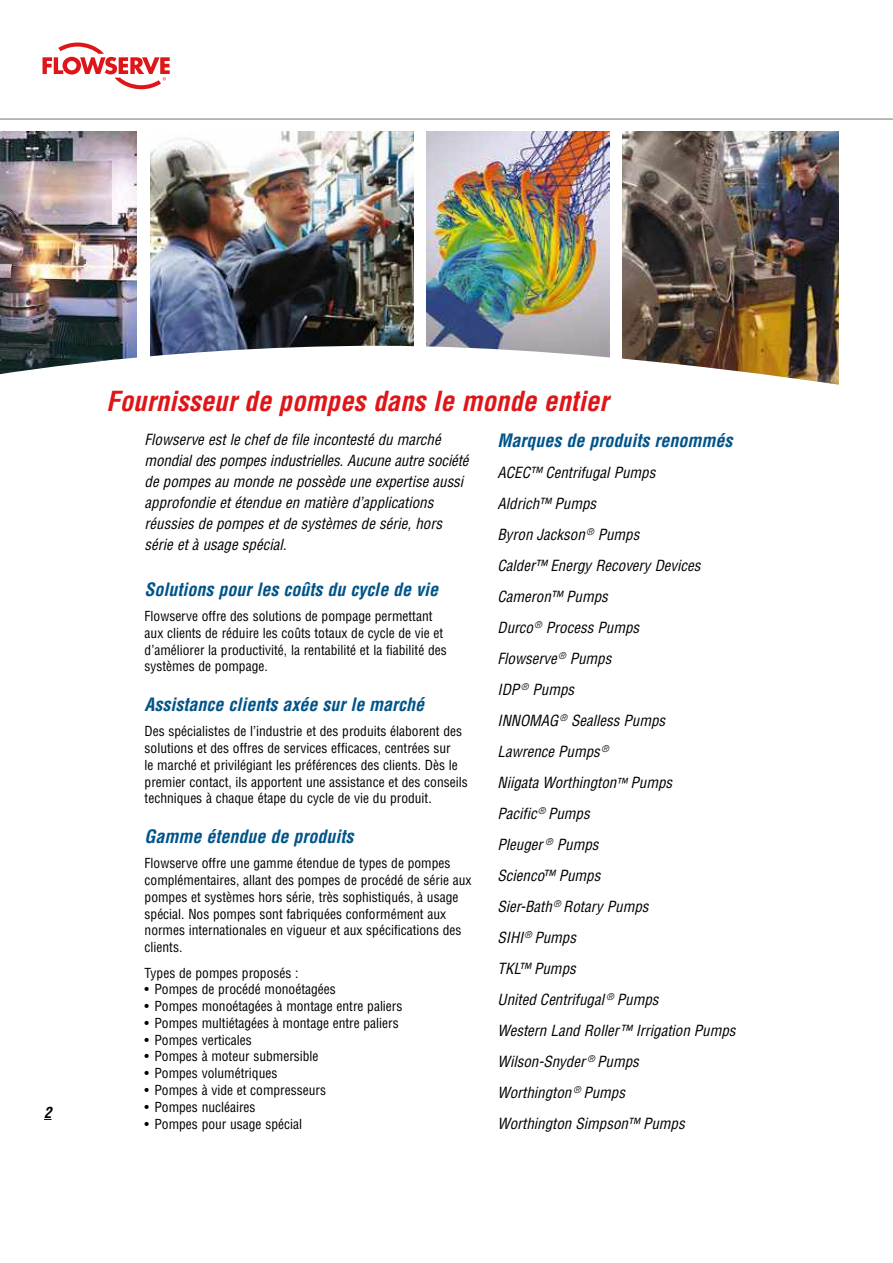
<style>
.page{position:relative;width:893px;height:1263px;background:#fff}
.page>*{position:absolute;margin:0;border:0;box-sizing:border-box;transform-origin:0 0}
.t1{font:italic 700 condensed 27px "Helvetica LT Std";color:#de1619}
.t2{font:italic 700 condensed 18px "Helvetica LT Std";color:#005489}
.t3{font:italic condensed 15px/31px "Helvetica LT Std";color:#000}
.t4{font:italic 700 condensed 15px "Helvetica LT Std";color:#000}
.t5{font:condensed 13.5px/16.8px "Helvetica LT Std";color:#000}
.s1{font-size:13.5px}
</style>
<div class="page">
<img style="left:427px;top:132px;width:182px;height:214px">
<img style="left:150px;top:132px;width:263px;height:214px">
<img style="left:622px;top:132px;width:216px;height:214px">
<img style="left:0;top:132px;width:136px;height:214px">
<hr style="left:0;top:119px;width:893px;height:1px;background:#aaa097">
<svg style="left:0;top:346px;width:839px;height:39px"></svg>
<svg style="left:43px;top:43px;width:127px;height:46px"></svg>
<p class="t4" style="left:44px;top:1103px;width:9px">2</p>
<h1 class="t1" style="left:106px;top:384px;width:504px">Fournisseur de pompes dans le monde entier</h1>
<h2 class="t2" style="left:497px;top:429px;width:236px">Marques de produits renommés</h2>
<p class="t3" style="left:497px;top:457px;width:240px">ACEC™ Centrifugal Pumps<br>Aldrich™ Pumps<br>Byron Jackson <sup>®</sup> Pumps<br>Calder™ Energy Recovery Devices<br>Cameron™ Pumps<br>Durco <sup>®</sup> Process Pumps<br>Flowserve <sup>®</sup> Pumps<br>IDP <sup>®</sup> Pumps<br>INNOMAG <sup>®</sup> Sealless Pumps<br>Lawrence Pumps <sup>®<br></sup>Niigata Worthington<span class="s1">™</span> Pumps<br>Pacific <sup>®</sup> Pumps<br>Pleuger <sup>®</sup> Pumps<br>Scienco™ Pumps<br>Sier-Bath <sup>®</sup> Rotary Pumps<br>SIHI<sup>®</sup> Pumps<br>TKL™ Pumps<br>United Centrifugal <sup>®</sup> Pumps<br>Western Land Roller™ Irrigation Pumps<br>Wilson-Snyder <sup>®</sup> Pumps<br>Worthington <sup>®</sup> Pumps<br>Worthington Simpson™ Pumps</p>
<p class="t3" style="left:145px;top:429px;width:325px;line-height:21px">Flowserve est le chef de file incontesté du marché mondial des pompes industrielles. Aucune autre société de pompes au monde ne possède une expertise aussi approfondie et étendue en matière d’applications réussies de pompes et de systèmes de série, hors série et à usage spécial.</p>
<h2 class="t2" style="left:145px;top:578px;width:295px">Solutions pour les coûts du cycle de vie</h2>
<p class="t5" style="left:145px;top:608px;width:304px">Flowserve offre des solutions de pompage permettant aux clients de réduire les coûts totaux de cycle de vie et d’améliorer la productivité, la rentabilité et la fiabilité des systèmes de pompage.</p>
<h2 class="t2" style="left:145px;top:693px;width:281px">Assistance clients axée sur le marché</h2>
<p class="t5" style="left:145px;top:723px;width:325px">Des spécialistes de l’industrie et des produits élaborent des solutions et des offres de services efficaces, centrées sur<br>le marché et privilégiant les préférences des clients. Dès le premier contact, ils apportent une assistance et des conseils techniques à chaque étape du cycle de vie du produit.</p>
<h2 class="t2" style="left:145px;top:825px;width:210px">Gamme étendue de produits</h2>
<p class="t5" style="left:145px;top:855px;width:328px">Flowserve offre une gamme étendue de types de pompes complémentaires, allant des pompes de procédé de série aux pompes et systèmes hors série, très sophistiqués, à usage spécial. Nos pompes sont fabriquées conformément aux normes internationales en vigueur et aux spécifications des clients.</p>
<p class="t5" style="left:145px;top:964px;width:155px">Types de pompes proposés :</p>
<p class="t5" style="left:145px;top:981px;width:193px">• Pompes de procédé monoétagées</p>
<p class="t5" style="left:145px;top:998px;width:259px">• Pompes monoétagées à montage entre paliers</p>
<p class="t5" style="left:145px;top:1014px;width:256px">• Pompes multiétagées à montage entre paliers</p>
<p class="t5" style="left:145px;top:1031px;width:109px">• Pompes verticales</p>
<p class="t5" style="left:145px;top:1048px;width:175px">• Pompes à moteur submersible</p>
<p class="t5" style="left:145px;top:1065px;width:134px">• Pompes volumétriques</p>
<p class="t5" style="left:145px;top:1082px;width:183px">• Pompes à vide et compresseurs</p>
<p class="t5" style="left:145px;top:1098px;width:113px">• Pompes nucléaires</p>
<p class="t5" style="left:145px;top:1115px;width:159px">• Pompes pour usage spécial</p>
</div>
